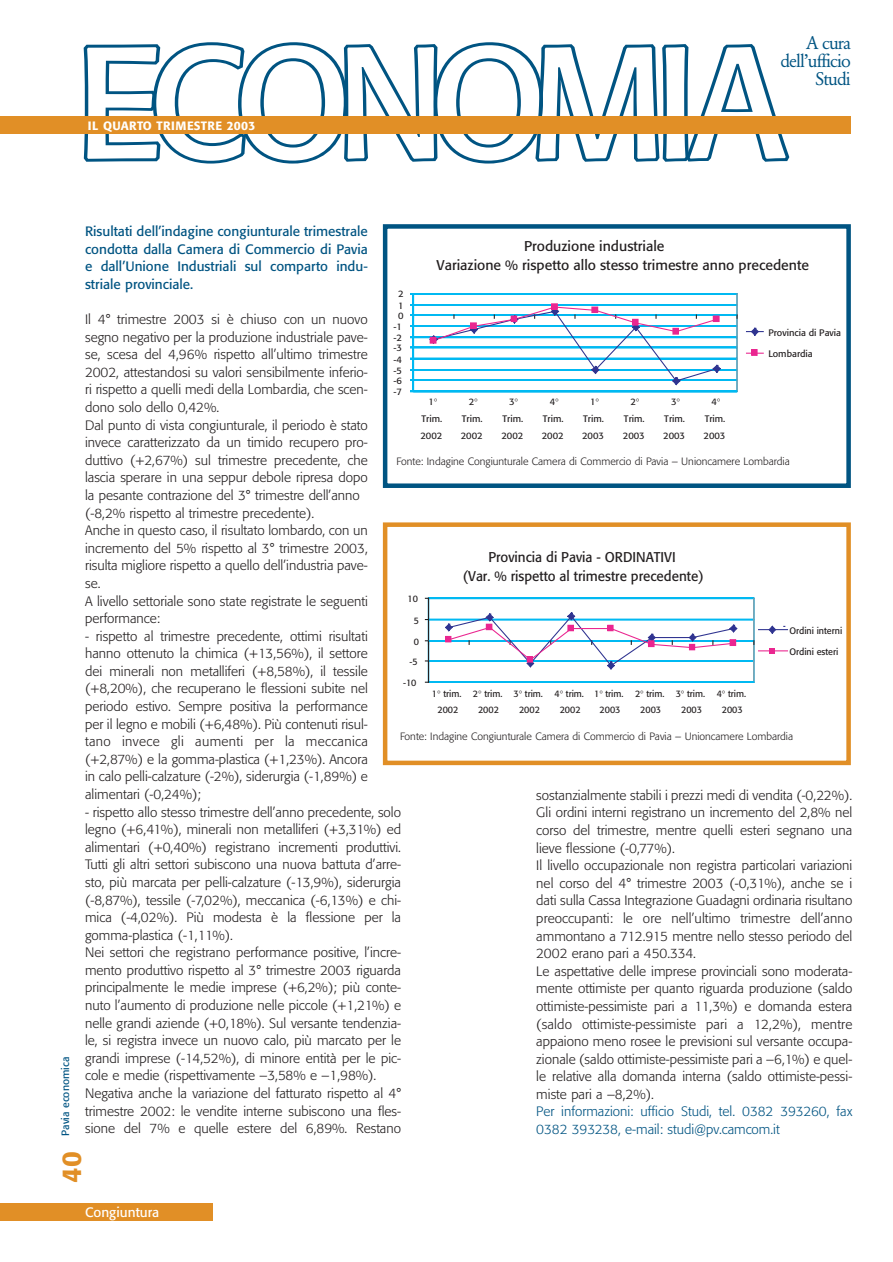
<style>
.page{position:relative;width:893px;height:1262px;background:#fff}
.page>*{position:absolute;margin:0;border:0;box-sizing:border-box;transform-origin:0 0}
.t1{font:165px "Formata Outline";letter-spacing:-.105em;color:#005482}
.t2{font:500 27px "Formata";color:#e18f26}
.t3{font:18px/18px "Garamond BE";letter-spacing:-.05em;color:#005482;text-align:right}
.t4{font:13.95px/19px "Formata";color:#231f20}
.t5{font:13.95px/19px "Formata";color:#231f20;text-align:center;scale:.96 1}
.t6{font:300 13.5px/17.5px "Formata";color:#231f20}
.t7{font:13.5px/17.5px "Formata";color:#005482;text-align:justify}
.t8{font:300 13.5px/17.5px "Formata";color:#005482}
.t9{font:13.5px "Formata";color:#fff}
.t10{font:500 12px "Formata";letter-spacing:.03em;color:#fff}
.t11{font:300 10.5px "Formata";color:#231f20}
.t12{font:10.5px "Formata";color:#005482}
.t13{font:9.3px/16.8px "Formata";color:#231f20;text-align:center}
.t14{font:9.3px/16.5px "Formata";color:#231f20;text-align:center;scale:.96 1}
</style>
<div class="page">
<div style="left:0;top:1203px;width:213px;height:17px;background:#e18f26"></div>
<div style="left:0;top:117px;width:850px;height:17px;background:#e18f26"></div>
<hr style="left:428px;top:660px;width:325px;height:1px;background:#00b9f2">
<hr style="left:428px;top:619px;width:325px;height:1px;background:#00b9f2">
<hr style="left:428px;top:597px;width:325px;height:2px;background:#00b9f2">
<hr style="left:753px;top:598px;width:1px;height:84px;background:#889096">
<hr style="left:428px;top:681px;width:325px;height:2px;background:#00b9f2">
<hr style="left:428px;top:598px;width:1px;height:84px;background:#231f20">
<hr style="left:428px;top:640px;width:325px;height:1px;background:#00b9f2">
<svg style="left:444px;top:612px;width:294px;height:58px"></svg>
<div style="left:729px;top:639px;width:7px;height:7px;border:1px solid #ea2690"></div>
<svg style="left:758px;top:625px;width:29px;height:9px"></svg>
<svg style="left:753px;top:641px;width:34px;height:13px"></svg>
<div style="left:383px;top:522px;width:467px;height:243px;border:4px solid #e18f26"></div>
<svg style="left:410px;top:293px;width:328px;height:100px"></svg>
<div style="left:712px;top:315px;width:7px;height:7px;border:1px solid #ea2690"></div>
<svg style="left:746px;top:327px;width:17px;height:9px"></svg>
<svg style="left:746px;top:349px;width:17px;height:6px"></svg>
<div style="left:751px;top:349px;width:6px;height:7px;border:1px solid #ea2690"></div>
<div style="left:383px;top:224px;width:467px;height:264px;border:4px solid #005482"></div>
<h3 class="t3" style="left:780px;top:35px;width:72px">A cura dell’ufficio<br>Studi</h3>
<h1 class="t1" style="left:75px;top:24px;width:715px">ECONOMIA</h1>
<p class="t10" style="left:88px;top:120px;width:169px">IL QUARTO TRIMESTRE 2003</p>
<p class="t12" style="left:61px;top:1135px;width:80px;rotate:-90deg">Pavia economica</p>
<p class="t7" style="left:85px;top:224px;width:284px">Risultati dell’indagine congiunturale trimestrale condotta dalla Camera di Commercio di Pavia e dall’Unione Industriali sul comparto indu&shy;striale provinciale.</p>
<p class="t6" style="left:85px;top:311px;width:284px">Il 4° trimestre 2003 si è chiuso con un nuovo segno negativo per la produzione industriale pave&shy;se, scesa del 4,96% rispetto all’ultimo trimestre 2002, attestandosi su valori sensibilmente inferio&shy;ri rispetto a quelli medi della Lombardia, che scen&shy;dono solo dello 0,42%.<br>Dal punto di vista congiunturale, il periodo è stato invece caratterizzato da un timido recupero pro&shy;duttivo (+2,67%) sul trimestre precedente, che lascia sperare in una seppur debole ripresa dopo la pesante contrazione del 3° trimestre dell’anno (-8,2% rispetto al trimestre precedente).<br>Anche in questo caso, il risultato lombardo, con un incremento del 5% rispetto al 3° trimestre 2003, risulta migliore rispetto a quello dell’industria pave&shy;se.<br>A livello settoriale sono state registrate le seguenti performance:</p>
<p class="t6" style="left:85px;top:628px;width:284px;text-align:justify">- rispetto al trimestre precedente, ottimi risultati hanno ottenuto la chimica (+13,56%), il settore dei minerali non metalliferi (+8,58%), il tessile (+8,20%), che recuperano le flessioni subite nel periodo estivo. Sempre positiva la performance per il legno e mobili (+6,48%). Più contenuti risul&shy;tano invece gli aumenti per la meccanica (+2,87%) e la gomma-plastica (+1,23%). Ancora in calo pelli-calzature (-2%), siderurgia (-1,89%) e alimentari (-0,24%);</p>
<p class="t6" style="left:85px;top:804px;width:317px">- rispetto allo stesso trimestre dell’anno precedente, solo legno (+6,41%), minerali non metalliferi (+3,31%) ed alimentari (+0,40%) registrano incrementi produttivi.<br>Tutti gli altri settori subiscono una nuova battuta d’arre&shy;sto, più marcata per pelli-calzature (-13,9%), siderurgia (-8,87%), tessile (-7,02%), meccanica (-6,13%) e chi&shy;mica (-4,02%). Più modesta è la flessione per la gomma-plastica (-1,11%).<br>Nei settori che registrano performance positive, l’incre&shy;mento produttivo rispetto al 3° trimestre 2003 riguarda principalmente le medie imprese (+6,2%); più conte&shy;nuto l’aumento di produzione nelle piccole (+1,21%) e nelle grandi aziende (+0,18%). Sul versante tendenzia&shy;le, si registra invece un nuovo calo, più marcato per le grandi imprese (-14,52%), di minore entità per le pic&shy;cole e medie (rispettivamente –3,58% e –1,98%).<br>Negativa anche la variazione del fatturato rispetto al 4° trimestre 2002: le vendite interne subiscono una fles&shy;sione del 7% e quelle estere del 6,89%. Restano</p>
<p class="t4" style="left:436px;top:237px;width:374px;text-indent:87px">Produzione industriale<br>Variazione % rispetto allo stesso trimestre anno precedente</p>
<p class="t13" style="left:398px;top:286px;width:7px">2</p>
<p class="t13" style="left:398px;top:297px;width:7px">1</p>
<p class="t13" style="left:398px;top:308px;width:7px">0</p>
<p class="t13" style="left:393px;top:319px;width:10px">-1</p>
<p class="t13" style="left:768px;top:324px;width:74px">Provincia di Pavia</p>
<p class="t13" style="left:768px;top:346px;width:46px">Lombardia</p>
<p class="t13" style="left:393px;top:330px;width:10px">-2</p>
<p class="t13" style="left:393px;top:340px;width:10px">-3</p>
<p class="t13" style="left:393px;top:351px;width:10px">-4</p>
<p class="t13" style="left:393px;top:363px;width:10px">-5</p>
<p class="t13" style="left:393px;top:373px;width:10px">-6</p>
<p class="t13" style="left:393px;top:384px;width:10px">-7</p>
<p class="t13" style="left:420px;top:394px;width:23px">1<br>Trim.<br>2002</p>
<p class="t13" style="left:461px;top:394px;width:23px">2<br>Trim.<br>2002</p>
<p class="t13" style="left:501px;top:394px;width:23px">3<br>Trim.<br>2002</p>
<p class="t13" style="left:542px;top:394px;width:23px">4<br>Trim.<br>2002</p>
<p class="t13" style="left:582px;top:394px;width:23px">1<br>Trim.<br>2003</p>
<p class="t13" style="left:623px;top:394px;width:23px">2<br>Trim.<br>2003</p>
<p class="t13" style="left:663px;top:394px;width:23px">3<br>Trim.<br>2003</p>
<p class="t13" style="left:703px;top:394px;width:23px">4<br>Trim.<br>2003</p>
<p class="t11" style="left:396px;top:457px;width:394px">Fonte: Indagine Congiunturale Camera di Commercio di Pavia – Unioncamere Lombardia</p>
<p class="t5" style="left:463px;top:548px;width:252px">Provincia di Pavia - ORDINATIVI<br>(Var. % rispetto al trimestre precedente)</p>
<p class="t14" style="left:407px;top:591px;width:12px">10</p>
<p class="t14" style="left:413px;top:612px;width:7px">5</p>
<p class="t14" style="left:789px;top:623px;width:56px">Ordini interni</p>
<p class="t14" style="left:789px;top:644px;width:52px">Ordini esteri</p>
<p class="t14" style="left:413px;top:634px;width:7px">0</p>
<p class="t14" style="left:409px;top:654px;width:10px">-5</p>
<p class="t14" style="left:403px;top:675px;width:15px">-10</p>
<p class="t14" style="left:432px;top:686px;width:32px">1 trim.<br>2002</p>
<p class="t14" style="left:473px;top:686px;width:32px">2 trim.<br>2002</p>
<p class="t14" style="left:513px;top:686px;width:32px">3 trim.<br>2002</p>
<p class="t14" style="left:554px;top:686px;width:32px">4 trim.<br>2002</p>
<p class="t14" style="left:594px;top:686px;width:32px">1 trim.<br>2003</p>
<p class="t14" style="left:635px;top:686px;width:32px">2 trim.<br>2003</p>
<p class="t14" style="left:675px;top:686px;width:32px">3 trim.<br>2003</p>
<p class="t14" style="left:716px;top:686px;width:32px">4 trim.<br>2003</p>
<p class="t11" style="left:400px;top:731px;width:394px">Fonte: Indagine Congiunturale Camera di Commercio di Pavia – Unioncamere Lombardia</p>
<p class="t6" style="left:536px;top:787px;width:317px">sostanzialmente stabili i prezzi medi di vendita (-0,22%).<br>Gli ordini interni registrano un incremento del 2,8% nel corso del trimestre, mentre quelli esteri segnano una lieve flessione (-0,77%).<br>Il livello occupazionale non registra particolari variazioni nel corso del 4° trimestre 2003 (-0,31%), anche se i dati sulla Cassa Integrazione Guadagni ordinaria risultano preoccupanti: le ore nell’ultimo trimestre dell’anno ammontano a 712.915 mentre nello stesso periodo del 2002 erano pari a 450.334.<br>Le aspettative delle imprese provinciali sono moderata&shy;mente ottimiste per quanto riguarda produzione (saldo ottimiste-pessimiste pari a 11,3%) e domanda estera (saldo ottimiste-pessimiste pari a 12,2%), mentre appaiono meno rosee le previsioni sul versante occupa&shy;zionale (saldo ottimiste-pessimiste pari a –6,1%) e quel&shy;le relative alla domanda interna (saldo ottimiste-pessi&shy;miste pari a –8,2%).</p>
<p class="t8" style="left:536px;top:1103px;width:317px">Per informazioni: ufficio Studi, tel. 0382 393260, fax<br>0382 393238, e-mail: studi@pv.camcom.it</p>
<h2 class="t2" style="left:60px;top:1182px;width:33px;rotate:-90deg">40</h2>
<p class="t9" style="left:85px;top:1205px;width:76px">Congiuntura</p>
</div>
